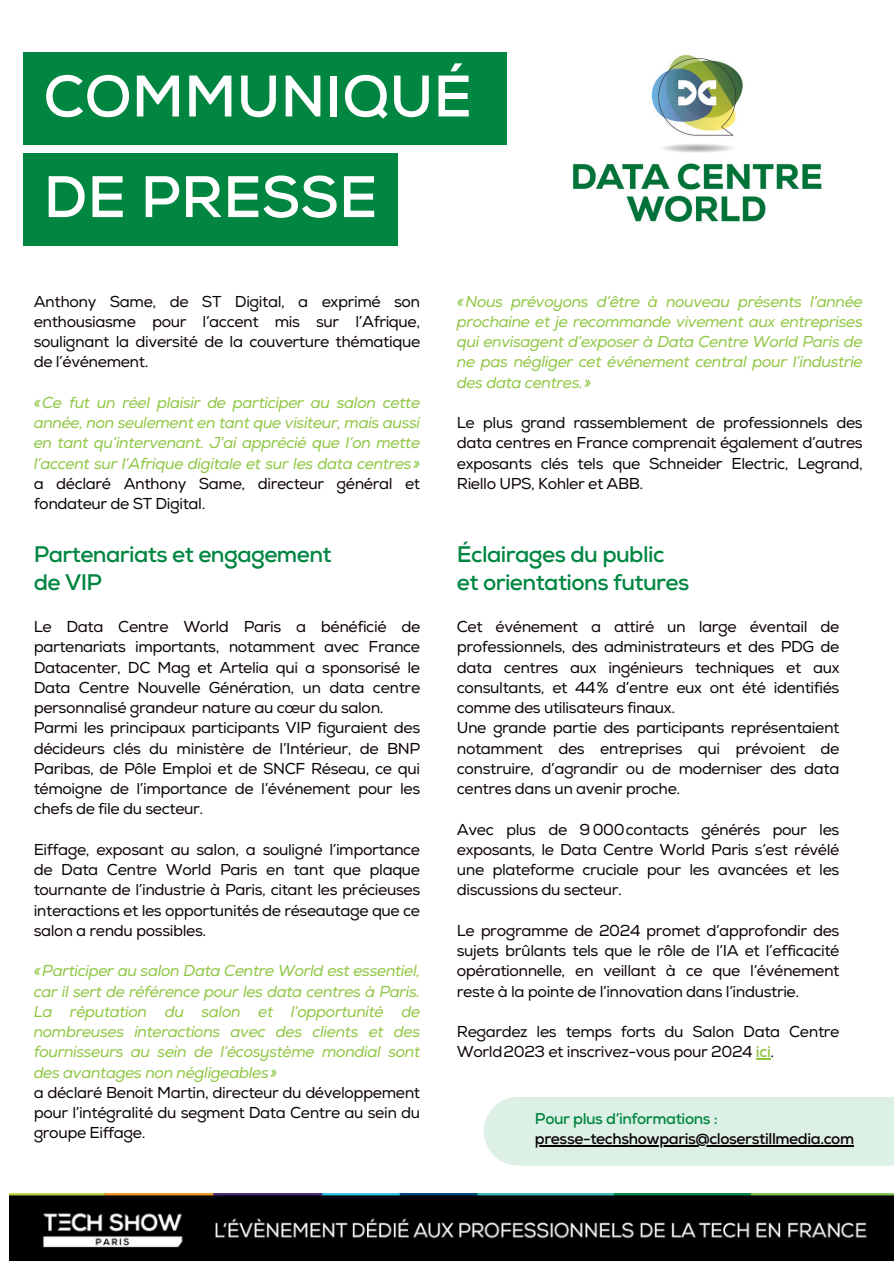
<style>
.page{position:relative;width:894px;height:1264px;background:#fff}
.page>*{position:absolute;margin:0;border:0;box-sizing:border-box;transform-origin:0 0}
.t1{font:700 58.35px "Nexa";color:#fff}
.t2{font:700 22.5px/28.2px "Nexa";letter-spacing:-.025em;color:#008641}
.t3{font:15.75px/20.2px "Nexa";letter-spacing:-.025em;color:#0b0204;text-align:justify}
.t4{font:italic 15.75px/20.2px "Nexa";letter-spacing:-.025em;color:#8dc63f;text-align:justify}
.t5{font:700 15.6px "Nexa";letter-spacing:-.025em;color:#0b0204}
.t6{font:700 15.6px "Nexa";letter-spacing:-.025em;color:#008641}
.s1{font-weight:700;color:#8dc63f}
</style>
<div class="page">
<img style="left:10px;top:1193px;width:883px;height:67px">
<img style="left:572px;top:55px;width:250px;height:167px">
<div style="left:23px;top:52px;width:483px;height:93px;background:#008641"></div>
<div style="left:23px;top:153px;width:374px;height:93px;background:#008641"></div>
<svg style="left:756px;top:1058px;width:14px;height:1px"></svg>
<div style="left:484px;top:1097px;width:409px;height:68px;background:#dcf0e6"></div>
<hr style="left:535px;top:1145px;width:318px;height:1px;background:#0b0204">
<p class="t1" style="left:43px;top:62px;width:430px">COMMUNIQUÉ</p>
<p class="t1" style="left:43px;top:162px;width:335px">DE PRESSE</p>
<p class="t3" style="left:34px;top:291px;width:388px">Anthony Same, de ST Digital, a exprimé son enthousiasme pour l’accent mis sur l’Afrique, soulignant la diversité de la couverture thématique de l’événement.</p>
<p class="t4" style="left:34px;top:393px;width:388px">«Ce fut un réel plaisir de participer au salon cette année, non seulement en tant que visiteur, mais aussi en tant qu’intervenant. J’ai apprécié que l’on mette l’accent sur l’Afrique digitale et sur les data centres»</p>
<p class="t3" style="left:34px;top:474px;width:388px">a déclaré Anthony Same, directeur général et fondateur de ST Digital.</p>
<p class="t2" style="left:34px;top:540px;width:299px">Partenariats et engagement de VIP</p>
<h1 class="t3" style="left:34px;top:617px;width:388px">Le Data Centre World Paris a bénéficié de partenariats importants, notamment avec France Datacenter, DC Mag et Artelia qui a sponsorisé le Data Centre Nouvelle Génération, un data centre personnalisé grandeur nature au cœur du salon.</h1>
<h1 class="t3" style="left:34px;top:718px;width:388px">Parmi les principaux participants VIP figuraient des décideurs clés du ministère de l’Intérieur, de BNP Paribas, de Pôle Emploi et de SNCF Réseau, ce qui témoigne de l’importance de l’événement pour les chefs de file du secteur.</h1>
<p class="t3" style="left:34px;top:839px;width:388px">Eiffage, exposant au salon, a souligné l’importance de Data Centre World Paris en tant que plaque tournante de l’industrie à Paris, citant les précieuses interactions et les opportunités de réseautage que ce salon a rendu possibles.</p>
<p class="t4" style="left:34px;top:961px;width:388px">«Participer au salon Data Centre World est essentiel, car il sert de référence pour les data centres à Paris.<br>La réputation du salon et l’opportunité de nombreuses interactions avec des clients et des fournisseurs au sein de l’écosystème mondial sont des avantages non négligeables»</p>
<p class="t3" style="left:34px;top:1082px;width:388px">a déclaré Benoit Martin, directeur du développement pour l’intégralité du segment Data Centre au sein du groupe Eiffage.</p>
<p class="t4" style="left:456px;top:291px;width:407px">«Nous prévoyons d’être à nouveau présents l’année prochaine et je recommande vivement aux entreprises qui envisagent d’exposer à Data Centre World Paris de ne pas négliger cet événement central pour l’industrie des data centres.»</p>
<h2 class="t3" style="left:456px;top:413px;width:407px">Le plus grand rassemblement de professionnels des data centres en France comprenait également d’autres exposants clés tels que Schneider Electric, Legrand, Riello UPS, Kohler et ABB.</h2>
<p class="t2" style="left:456px;top:540px;width:234px">Éclairages du public et orientations futures</p>
<h2 class="t3" style="left:456px;top:617px;width:384px">Cet événement a attiré un large éventail de professionnels, des administrateurs et des PDG de data centres aux ingénieurs techniques et aux consultants, et 44% d’entre eux ont été identifiés comme des utilisateurs finaux.</h2>
<p class="t3" style="left:456px;top:718px;width:384px">Une grande partie des participants représentaient notamment des entreprises qui prévoient de construire, d’agrandir ou de moderniser des data centres dans un avenir proche.</p>
<p class="t3" style="left:456px;top:819px;width:384px">Avec plus de 9 000contacts générés pour les exposants, le Data Centre World Paris s’est révélé une plateforme cruciale pour les avancées et les discussions du secteur.</p>
<p class="t3" style="left:456px;top:920px;width:384px">Le programme de 2024 promet d’approfondir des sujets brûlants tels que le rôle de l’IA et l’efficacité opérationnelle, en veillant à ce que l’événement reste à la pointe de l’innovation dans l’industrie.</p>
<p class="t3" style="left:456px;top:1022px;width:384px">Regardez les temps forts du Salon Data Centre<br>World2023 et inscrivez-vous pour 2024 <span class="s1">ici</span>.</p>
<p class="t6" style="left:535px;top:1109px;width:184px">Pour plus d’informations :</p>
<h3 class="t5" style="left:535px;top:1129px;width:320px">presse-techshowparis@closerstillmedia.com</h3>
</div>
